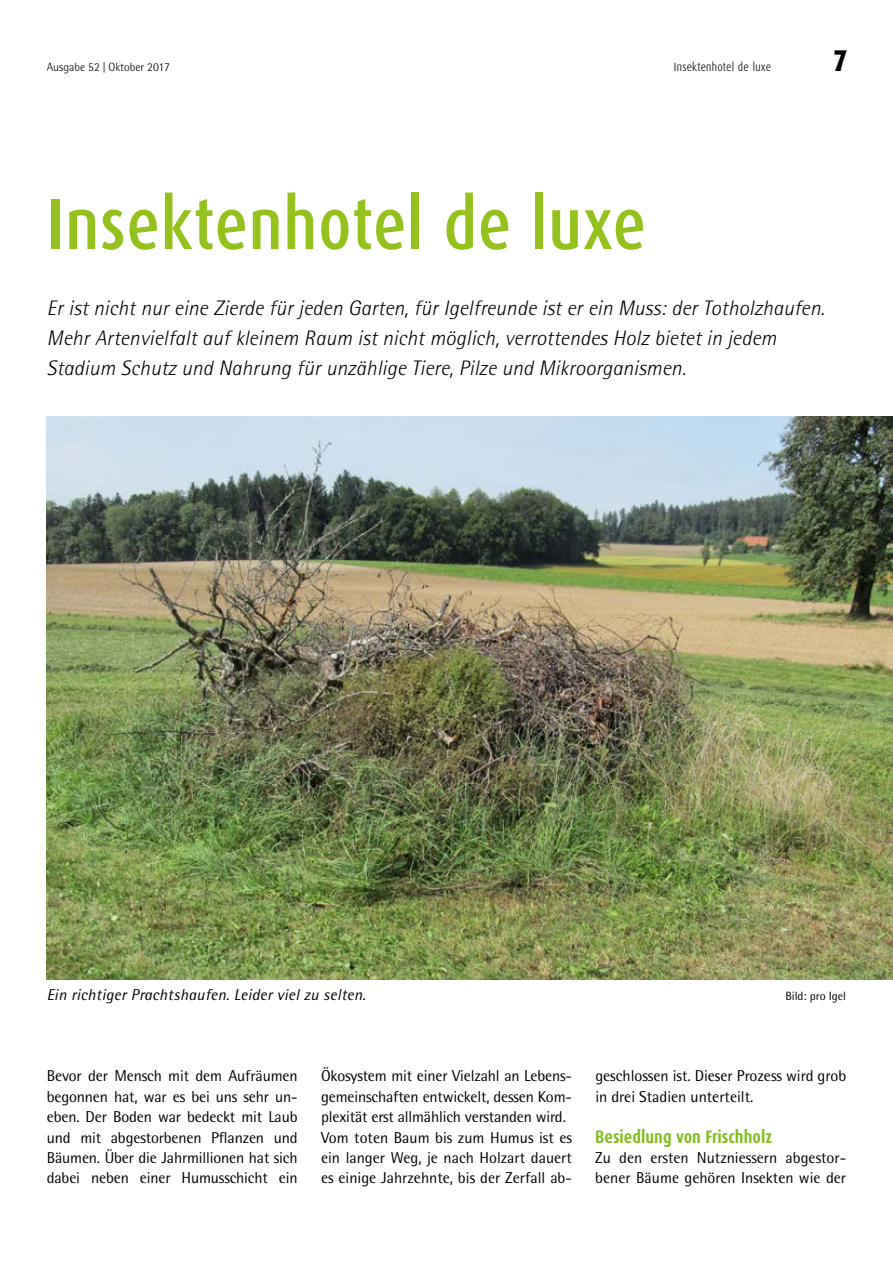
<style>
.page{position:relative;width:893px;height:1263px;background:#fff}
.page>*{position:absolute;margin:0;border:0;box-sizing:border-box;transform-origin:0 0}
.t1{font:500 72px "Dax Condensed";letter-spacing:.01em;color:#94c11c}
.t2{font:800 30px "Dax Condensed";color:#000}
.t3{font:italic 300 21px/30px "Rotis Semi Sans";letter-spacing:.01em;color:#000}
.t4{font:700 18px "Dax Condensed";color:#85bc22}
.t5{font:15.75px/20.4px "Rotis Semi Sans";color:#000}
.t6{font:italic 15.75px "Rotis Semi Sans";letter-spacing:.015em;color:#000}
.t7{font:300 12px "Rotis Semi Sans";color:#000}
.t8{font:300 12px "Dax Condensed";letter-spacing:.02em;color:#000}
.t9{font:12px "Rotis Semi Sans";color:#000}
</style>
<div class="page">
<img style="left:47px;top:417px;width:846px;height:562px">
<p class="t7" style="left:47px;top:60px;width:125px">Ausgabe 52 | Oktober 2017</p>
<p class="t8" style="left:674px;top:60px;width:99px">Insektenhotel de luxe</p>
<h2 class="t2" style="left:833px;top:44px;width:15px">7</h2>
<h1 class="t1" style="left:47px;top:185px;width:601px">Insektenhotel de luxe</h1>
<p class="t3" style="left:47px;top:293px;width:779px">Er ist nicht nur eine Zierde für jeden Garten, für Igelfreunde ist er ein Muss: der Totholzhaufen.<br>Mehr Artenvielfalt auf kleinem Raum ist nicht möglich, verrottendes Holz bietet in jedem<br>Stadium Schutz und Nahrung für unzählige Tiere, Pilze und Mikroorganismen.</p>
<p class="t6" style="left:47px;top:985px;width:320px">Ein richtiger Prachtshaufen. Leider viel zu selten.</p>
<p class="t9" style="left:785px;top:989px;width:62px">Bild: pro Igel</p>
<p class="t5" style="left:47px;top:1066px;width:252px;text-align:justify">Bevor der Mensch mit dem Aufräumen begonnen hat, war es bei uns sehr un&shy;eben. Der Boden war bedeckt mit Laub und mit abgestorbenen Pflanzen und Bäumen. Über die Jahrmillionen hat sich dabei neben einer Humusschicht ein</p>
<p class="t5" style="left:321px;top:1066px;width:252px">Ökosystem mit einer Vielzahl an Lebens&shy;gemeinschaften entwickelt, dessen Kom&shy;plexität erst allmählich verstanden wird.<br>Vom toten Baum bis zum Humus ist es ein langer Weg, je nach Holzart dauert es einige Jahrzehnte, bis der Zerfall ab-</p>
<p class="t5" style="left:595px;top:1066px;width:252px">geschlossen ist. Dieser Prozess wird grob in drei Stadien unterteilt.</p>
<p class="t4" style="left:595px;top:1126px;width:178px">Besiedlung von Frischholz</p>
<p class="t5" style="left:595px;top:1147px;width:252px">Zu den ersten Nutzniessern abgestor&shy;bener Bäume gehören Insekten wie der</p>
</div>
